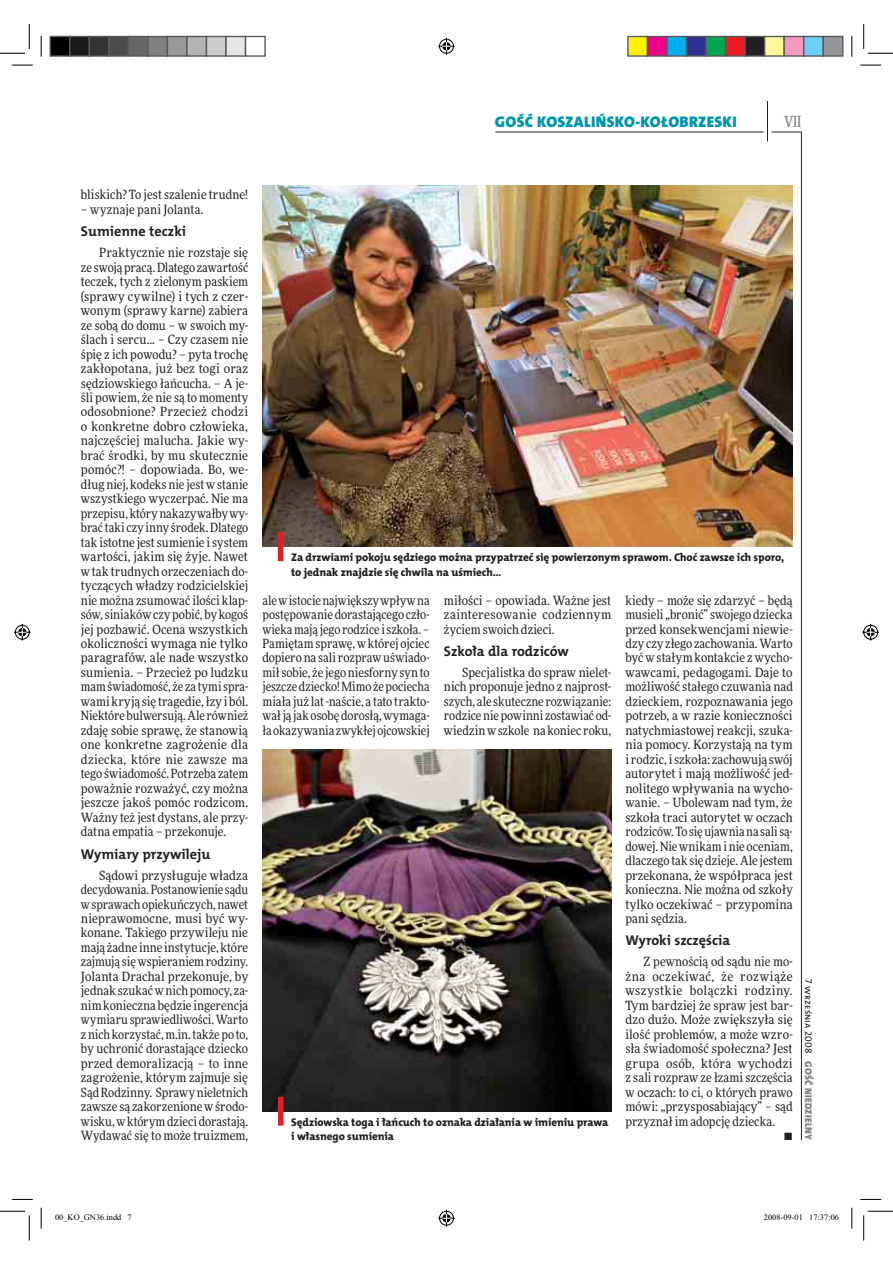
<style>
.page{position:relative;width:893px;height:1263px;background:#fff}
.page>*{position:absolute;margin:0;border:0;box-sizing:border-box;transform-origin:0 0}
.t1{font:15.45px "The Mix HP9 Blk";letter-spacing:.02em;color:#0097ab}
.t2{font:500 15.3px "Freeday Narrow";color:#808285;scale:.9 1}
.t3{font:14.25px "The Mix HP7 Bld";color:#231f20}
.t4{font:12.75px/14.4px "Freeday Narrow News";letter-spacing:.005em;color:#231f20;text-align:justify}
.t5{font:11.1px/14.5px "The Mix HP8 Ex Bld";letter-spacing:-.005em;color:#231f20}
.t6{font:9.75px "The Mix HP9 Blk";letter-spacing:.025em;color:#808285}
.t7{font:9.75px "The Mix HP5 Plain";letter-spacing:.01em;color:#231f20}
.t8{font:8.4px "Times New Roman";color:#000}
</style>
<div class="page">
<hr style="left:801px;top:132px;width:1px;height:1008px;background:#231f20">
<hr style="left:767px;top:101px;width:1px;height:40px;background:#231f20">
<hr style="left:771px;top:132px;width:30px;height:1px;background:#231f20">
<hr style="left:495px;top:132px;width:268px;height:1px;background:#231f20">
<img style="left:262px;top:749px;width:349px;height:362px">
<img style="left:262px;top:185px;width:530px;height:362px">
<div style="left:278px;top:1097px;width:5px;height:29px;background:#df1f26"></div>
<div style="left:278px;top:532px;width:5px;height:29px;background:#df1f26"></div>
<svg style="left:12px;top:65px;width:21px;height:1px"></svg>
<svg style="left:860px;top:65px;width:21px;height:1px"></svg>
<svg style="left:12px;top:1199px;width:21px;height:1px"></svg>
<svg style="left:860px;top:1199px;width:21px;height:1px"></svg>
<svg style="left:41px;top:36px;width:1px;height:21px"></svg>
<svg style="left:41px;top:1208px;width:1px;height:21px"></svg>
<svg style="left:851px;top:36px;width:1px;height:21px"></svg>
<svg style="left:851px;top:1208px;width:1px;height:21px"></svg>
<svg style="left:0;top:24px;width:30px;height:30px"></svg>
<svg style="left:0;top:1211px;width:30px;height:30px"></svg>
<svg style="left:863px;top:24px;width:29px;height:30px"></svg>
<svg style="left:863px;top:1211px;width:29px;height:30px"></svg>
<svg style="left:438px;top:37px;width:17px;height:18px"></svg>
<svg style="left:438px;top:1209px;width:17px;height:18px"></svg>
<svg style="left:14px;top:623px;width:17px;height:18px"></svg>
<svg style="left:862px;top:623px;width:17px;height:18px"></svg>
<div style="left:50px;top:37px;width:20px;height:19px;background:#000"></div>
<div style="left:50px;top:36px;width:20px;height:21px;border:1px solid #595959"></div>
<div style="left:70px;top:37px;width:19px;height:19px;background:#191919"></div>
<div style="left:69px;top:36px;width:21px;height:21px;border:1px solid #595959"></div>
<div style="left:89px;top:37px;width:20px;height:19px;background:#333"></div>
<div style="left:89px;top:36px;width:20px;height:21px;border:1px solid #595959"></div>
<div style="left:109px;top:37px;width:19px;height:19px;background:#4c4c4c"></div>
<div style="left:108px;top:36px;width:21px;height:21px;border:1px solid #595959"></div>
<div style="left:128px;top:37px;width:20px;height:19px;background:#666"></div>
<div style="left:128px;top:36px;width:20px;height:21px;border:1px solid #595959"></div>
<div style="left:148px;top:37px;width:19px;height:19px;background:#808080"></div>
<div style="left:147px;top:36px;width:21px;height:21px;border:1px solid #595959"></div>
<div style="left:167px;top:37px;width:20px;height:19px;background:#999"></div>
<div style="left:167px;top:36px;width:21px;height:21px;border:1px solid #595959"></div>
<div style="left:187px;top:37px;width:19px;height:19px;background:#b3b3b3"></div>
<div style="left:186px;top:36px;width:21px;height:21px;border:1px solid #595959"></div>
<div style="left:206px;top:37px;width:20px;height:19px;background:#ccc"></div>
<div style="left:206px;top:36px;width:21px;height:21px;border:1px solid #595959"></div>
<div style="left:226px;top:37px;width:19px;height:19px;background:#e6e6e6"></div>
<div style="left:225px;top:36px;width:21px;height:21px;border:1px solid #595959"></div>
<div style="left:245px;top:36px;width:21px;height:21px;border:1px solid #595959"></div>
<div style="left:628px;top:37px;width:19px;height:19px;background:#fff200"></div>
<div style="left:627px;top:36px;width:21px;height:21px;border:1px solid #595959"></div>
<div style="left:647px;top:37px;width:20px;height:19px;background:#ec008c"></div>
<div style="left:646px;top:36px;width:21px;height:21px;border:1px solid #595959"></div>
<div style="left:667px;top:37px;width:19px;height:19px;background:#00aeef"></div>
<div style="left:666px;top:36px;width:21px;height:21px;border:1px solid #595959"></div>
<div style="left:686px;top:37px;width:20px;height:19px;background:#2e3092"></div>
<div style="left:685px;top:36px;width:21px;height:21px;border:1px solid #595959"></div>
<div style="left:706px;top:37px;width:19px;height:19px;background:#00a650"></div>
<div style="left:705px;top:36px;width:21px;height:21px;border:1px solid #595959"></div>
<div style="left:725px;top:37px;width:20px;height:19px;background:#ed1c24"></div>
<div style="left:724px;top:36px;width:21px;height:21px;border:1px solid #595959"></div>
<div style="left:745px;top:37px;width:19px;height:19px;background:#231f20"></div>
<div style="left:744px;top:36px;width:21px;height:21px;border:1px solid #595959"></div>
<div style="left:764px;top:37px;width:20px;height:19px;background:#fff799"></div>
<div style="left:764px;top:36px;width:20px;height:21px;border:1px solid #595959"></div>
<div style="left:784px;top:37px;width:19px;height:19px;background:#f49ac1"></div>
<div style="left:783px;top:36px;width:21px;height:21px;border:1px solid #595959"></div>
<div style="left:803px;top:37px;width:20px;height:19px;background:#6dcff6"></div>
<div style="left:803px;top:36px;width:20px;height:21px;border:1px solid #595959"></div>
<div style="left:823px;top:37px;width:19px;height:19px;background:#939598"></div>
<div style="left:822px;top:36px;width:21px;height:21px;border:1px solid #595959"></div>
<p class="t1" style="left:495px;top:113px;width:243px">GOŚĆ KOSZALIŃSKO-KOŁOBRZESKI</p>
<p class="t2" style="left:784px;top:115px;width:21px">VII</p>
<p class="t4" style="left:81px;top:188px;width:169px">bliskich? To jest szalenie trudne!</p>
<p class="t4" style="left:81px;top:203px;width:124px">– wyznaje pani Jolanta.</p>
<p class="t3" style="left:81px;top:223px;width:107px">Sumienne teczki</p>
<p class="t4" style="left:81px;top:246px;width:169px;text-indent:18px">Praktycznie nie rozstaje się ze swoją pracą. Dlatego zawartość teczek, tych z zielonym paskiem (sprawy cywilne) i tych z czer&shy;wonym (sprawy karne) zabiera ze sobą do domu – w swoich my&shy;ślach i sercu... – Czy czasem nie śpię z ich powodu? – pyta trochę zakłopotana, już bez togi oraz sędziowskiego łańcucha. – A je&shy;śli powiem, że nie są to momenty odosobnione? Przecież chodzi o konkretne dobro człowieka, najczęściej malucha. Jakie wy&shy;brać środki, by mu skutecznie pomóc?! – dopowiada. Bo, we&shy;dług niej, kodeks nie jest w stanie wszystkiego wyczerpać. Nie ma przepisu, który nakazywałby wy&shy;brać taki czy inny środek. Dlatego tak istotne jest sumienie i system wartości, jakim się żyje. Nawet w tak trudnych orzeczeniach do&shy;tyczących władzy rodzicielskiej nie można zsumować ilości klap&shy;sów, siniaków czy pobić, by kogoś jej pozbawić. Ocena wszystkich okoliczności wymaga nie tylko paragrafów, ale nade wszystko sumienia. – Przecież po ludzku mam świadomość, że za tymi spra&shy;wami kryją się tragedie, łzy i ból.<br>Niektóre bulwersują. Ale również zdaję sobie sprawę, że stanowią one konkretne zagrożenie dla dziecka, które nie zawsze ma tego świadomość. Potrzeba zatem poważnie rozważyć, czy można jeszcze jakoś pomóc rodzicom.<br>Ważny też jest dystans, ale przy&shy;datna empatia – przekonuje.</p>
<p class="t3" style="left:81px;top:845px;width:131px">Wymiary przywileju</p>
<p class="t4" style="left:81px;top:869px;width:169px;text-indent:18px">Sądowi przysługuje władza decydowania. Postanowienie sądu w sprawach opiekuńczych, nawet nieprawomocne, musi być wy&shy;konane. Takiego przywileju nie mają żadne inne instytucje, które zajmują się wspieraniem rodziny.<br>Jolanta Drachal przekonuje, by jednak szukać w nich pomocy, za&shy;nim konieczna będzie ingerencja wymiaru sprawiedliwości. Warto z nich korzystać, m.in. także po to, by uchronić dorastające dziecko przed demoralizacją – to inne zagrożenie, którym zajmuje się Sąd Rodzinny. Sprawy nieletnich zawsze są zakorzenione w środo&shy;wisku, w którym dzieci dorastają.<br>Wydawać się to może truizmem,</p>
<p class="t5" style="left:291px;top:551px;width:494px">Za drzwiami pokoju sędziego można przypatrzeć się powierzonym sprawom. Choć zawsze ich sporo, to jednak znajdzie się chwila na uśmiech…</p>
<p class="t4" style="left:262px;top:594px;width:169px">ale w istocie największy wpływ na postępowanie dorastającego czło&shy;wieka mają jego rodzice i szkoła. – Pamiętam sprawę, w której ojciec dopiero na sali rozpraw uświado&shy;mił sobie, że jego niesforny syn to jeszcze dziecko! Mimo że pociecha miała już lat -naście, a tato trakto&shy;wał ją jak osobę dorosłą, wymaga&shy;ła okazywania zwykłej ojcowskiej</p>
<p class="t4" style="left:444px;top:594px;width:169px">miłości – opowiada. Ważne jest zainteresowanie codziennym życiem swoich dzieci.</p>
<p class="t3" style="left:444px;top:643px;width:126px">Szkoła dla rodziców</p>
<p class="t4" style="left:444px;top:666px;width:169px;text-indent:18px">Specjalistka do spraw nielet&shy;nich proponuje jedno z najprost&shy;szych, ale skuteczne rozwiązanie: rodzice nie powinni zostawiać od&shy;wiedzin w szkole na koniec roku,</p>
<p class="t5" style="left:291px;top:1116px;width:318px">Sędziowska toga i łańcuch to oznaka działania w imieniu prawa i własnego sumienia</p>
<p class="t4" style="left:625px;top:594px;width:169px">kiedy – może się zdarzyć – będą musieli „bronić” swojego dziecka przed konsekwencjami niewie&shy;dzy czy złego zachowania. Warto być w stałym kontakcie z wycho&shy;wawcami, pedagogami. Daje to możliwość stałego czuwania nad dzieckiem, rozpoznawania jego potrzeb, a w razie konieczności natychmiastowej reakcji, szuka&shy;nia pomocy. Korzystają na tym i rodzic, i szkoła: zachowują swój autorytet i mają możliwość jed&shy;nolitego wpływania na wycho&shy;wanie. – Ubolewam nad tym, że szkoła traci autorytet w oczach rodziców. To się ujawnia na sali są&shy;dowej. Nie wnikam i nie oceniam, dlaczego tak się dzieje. Ale jestem przekonana, że współpraca jest konieczna. Nie można od szkoły tylko oczekiwać – przypomina pani sędzia.</p>
<p class="t3" style="left:625px;top:932px;width:106px">Wyroki szczęścia</p>
<p class="t4" style="left:625px;top:956px;width:169px;text-indent:18px">Z pewnością od sądu nie mo&shy;żna oczekiwać, że rozwiąże wszystkie bolączki rodziny.<br>Tym bardziej że spraw jest bar&shy;dzo dużo. Może zwiększyła się ilość problemów, a może wzro&shy;sła świadomość społeczna? Jest grupa osób, która wychodzi z sali rozpraw ze łzami szczęścia w oczach: to ci, o których prawo mówi: „przysposabiający” – sąd przyznał im adopcję dziecka.</p>
<p class="t7" style="left:812px;top:979px;width:75px;rotate:90deg">7 WRZEŚNIA 2008</p>
<p class="t6" style="left:814px;top:1061px;width:81px;rotate:90deg">GOŚĆ NIEDZIELNY</p>
<p class="t8" style="left:55px;top:1213px;width:78px">00_KO_GN36.indd 7</p>
<p class="t8" style="left:764px;top:1213px;width:77px">2008-09-01 17:37:06</p>
</div>
